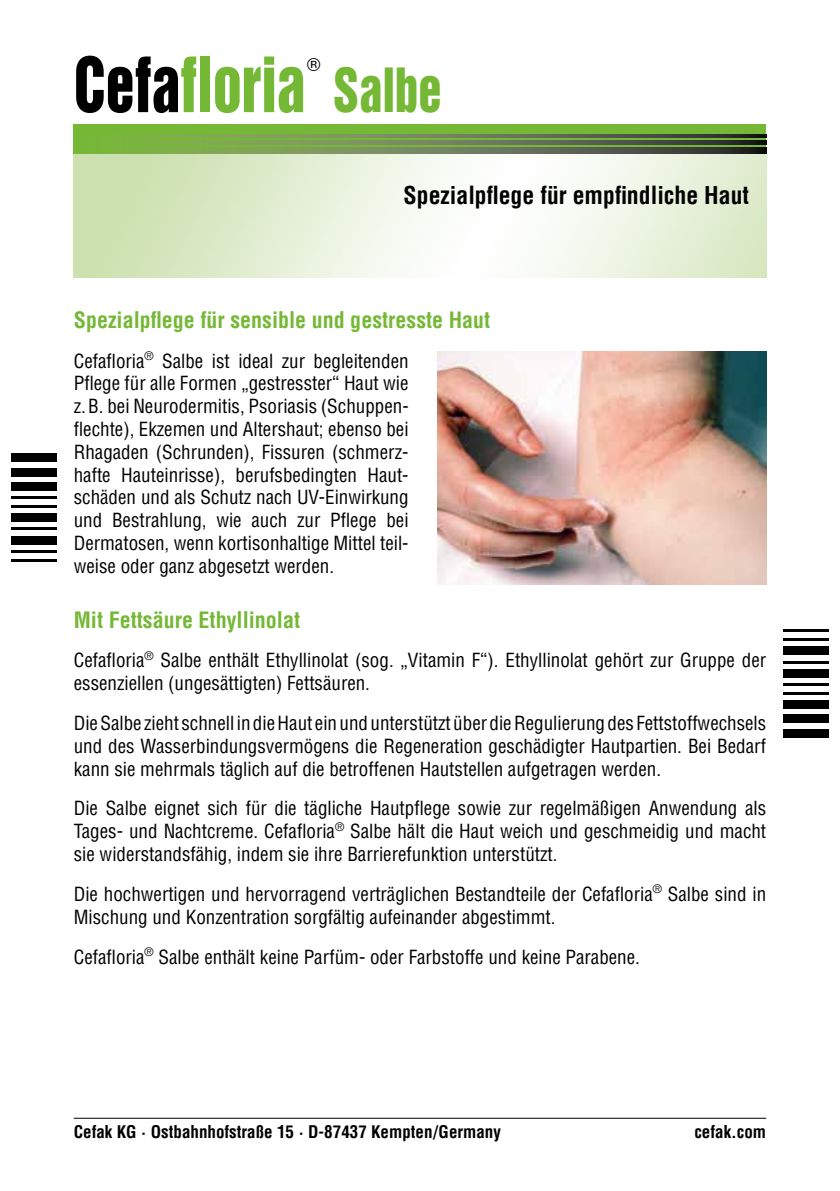
<style>
.page{position:relative;width:840px;height:1191px;background:#fff}
.page>*{position:absolute;margin:0;border:0;box-sizing:border-box;transform-origin:0 0}
.t1{font:69.6px "Helvetica Inserat LT Pro";color:#75b836;scale:.83 1}
.t2{font:55.6px "Helvetica Inserat LT Pro";color:#75b836;scale:.83 1}
.t3{font:700 condensed 24px "Helvetica LT Pro";color:#000}
.t4{font:700 condensed 22px "Helvetica LT Pro";color:#75b836}
.t5{font:condensed 19px/22.8px "Helvetica LT Pro";color:#000;text-align:justify}
.t6{font:18px "Helvetica";color:#000}
.t7{font:700 condensed 17px "Helvetica LT Pro";color:#000}
.s1{color:#000}
</style>
<div class="page">
<img style="left:74px;top:153px;width:691px;height:125px">
<div style="left:74px;top:125px;width:691px;height:28px;background:#75b836"></div>
<svg style="left:123px;top:147px;width:642px;height:6px;background:#667a50"></svg>
<svg style="left:123px;top:140px;width:642px;height:5px;background:#667a50"></svg>
<svg style="left:123px;top:135px;width:642px;height:2px"></svg>
<hr style="left:11px;top:558px;width:46px;height:3px;background:#000">
<hr style="left:11px;top:550px;width:46px;height:3px;background:#000">
<div style="left:11px;top:536px;width:46px;height:8px;background:#000"></div>
<hr style="left:11px;top:527px;width:46px;height:3px;background:#000">
<div style="left:11px;top:513px;width:46px;height:9px;background:#000"></div>
<hr style="left:11px;top:505px;width:46px;height:2px;background:#000">
<hr style="left:11px;top:496px;width:46px;height:3px;background:#000">
<div style="left:11px;top:482px;width:46px;height:8px;background:#000"></div>
<div style="left:11px;top:468px;width:46px;height:8px;background:#000"></div>
<div style="left:11px;top:454px;width:46px;height:8px;background:#000"></div>
<hr style="left:782px;top:629px;width:46px;height:3px;background:#000">
<hr style="left:782px;top:638px;width:46px;height:3px;background:#000">
<div style="left:782px;top:646px;width:46px;height:9px;background:#000"></div>
<hr style="left:782px;top:660px;width:46px;height:3px;background:#000">
<div style="left:782px;top:669px;width:46px;height:8px;background:#000"></div>
<hr style="left:782px;top:683px;width:46px;height:3px;background:#000">
<hr style="left:782px;top:692px;width:46px;height:2px;background:#000">
<div style="left:782px;top:700px;width:46px;height:9px;background:#000"></div>
<div style="left:782px;top:714px;width:46px;height:9px;background:#000"></div>
<div style="left:782px;top:729px;width:46px;height:8px;background:#000"></div>
<img style="left:437px;top:351px;width:328px;height:233px">
<hr style="left:74px;top:1117px;width:691px;height:1px;background:#000">
<h1 class="t1" style="left:74px;top:43px;width:280px"><span class="s1">Cefa</span>floria</h1>
<p class="t6" style="left:307px;top:51px;width:15px">®</p>
<h2 class="t2" style="left:333px;top:57px;width:132px">Salbe</h2>
<p class="t3" style="left:403px;top:180px;width:347px">Spezialpflege für empfindliche Haut</p>
<p class="t4" style="left:74px;top:305px;width:418px">Spezialpflege für sensible und gestresste Haut</p>
<p class="t5" style="left:74px;top:349px;width:336px">Cefafloria<sup>®</sup> Salbe ist ideal zur begleitenden Pflege für alle Formen „gestresster“ Haut wie z.B. bei Neurodermitis, Psoriasis (Schuppen&shy;flechte), Ekzemen und Altershaut; ebenso bei Rhagaden (Schrunden), Fissuren (schmerz&shy;hafte Hauteinrisse), berufsbedingten Haut&shy;schäden und als Schutz nach UV-Einwirkung und Bestrahlung, wie auch zur Pflege bei Dermatosen, wenn kortisonhaltige Mittel teil&shy;weise oder ganz abgesetzt werden.</p>
<p class="t4" style="left:74px;top:605px;width:228px">Mit Fettsäure Ethyllinolat</p>
<p class="t5" style="left:74px;top:649px;width:693px">Cefafloria<sup>®</sup> Salbe enthält Ethyllinolat (sog. „Vitamin F“). Ethyllinolat gehört zur Gruppe der essenziellen (ungesättigten) Fettsäuren.</p>
<p class="t5" style="left:74px;top:711px;width:693px">Die Salbe zieht schnell in die Haut ein und unterstützt über die Regulierung des Fettstoffwechsels und des Wasserbindungsvermögens die Regeneration geschädigter Hautpartien. Bei Bedarf kann sie mehrmals täglich auf die betroffenen Hautstellen aufgetragen werden.</p>
<p class="t5" style="left:74px;top:797px;width:693px">Die Salbe eignet sich für die tägliche Hautpflege sowie zur regelmäßigen Anwendung als Tages- und Nachtcreme. Cefafloria<sup>®</sup> Salbe hält die Haut weich und geschmeidig und macht sie widerstandsfähig, indem sie ihre Barrierefunktion unterstützt.</p>
<p class="t5" style="left:74px;top:882px;width:693px">Die hochwertigen und hervorragend verträglichen Bestandteile der Cefafloria<sup>®</sup> Salbe sind in<br>Mischung und Konzentration sorgfältig aufeinander abgestimmt.</p>
<p class="t5" style="left:74px;top:945px;width:567px">Cefafloria<sup>®</sup> Salbe enthält keine Parfüm- oder Farbstoffe und keine Parabene.</p>
<p class="t7" style="left:74px;top:1120px;width:428px">Cefak KG · Ostbahnhofstraße 15 · D-87437 Kempten/Germany</p>
<p class="t7" style="left:694px;top:1120px;width:73px">cefak.com</p>
</div>
